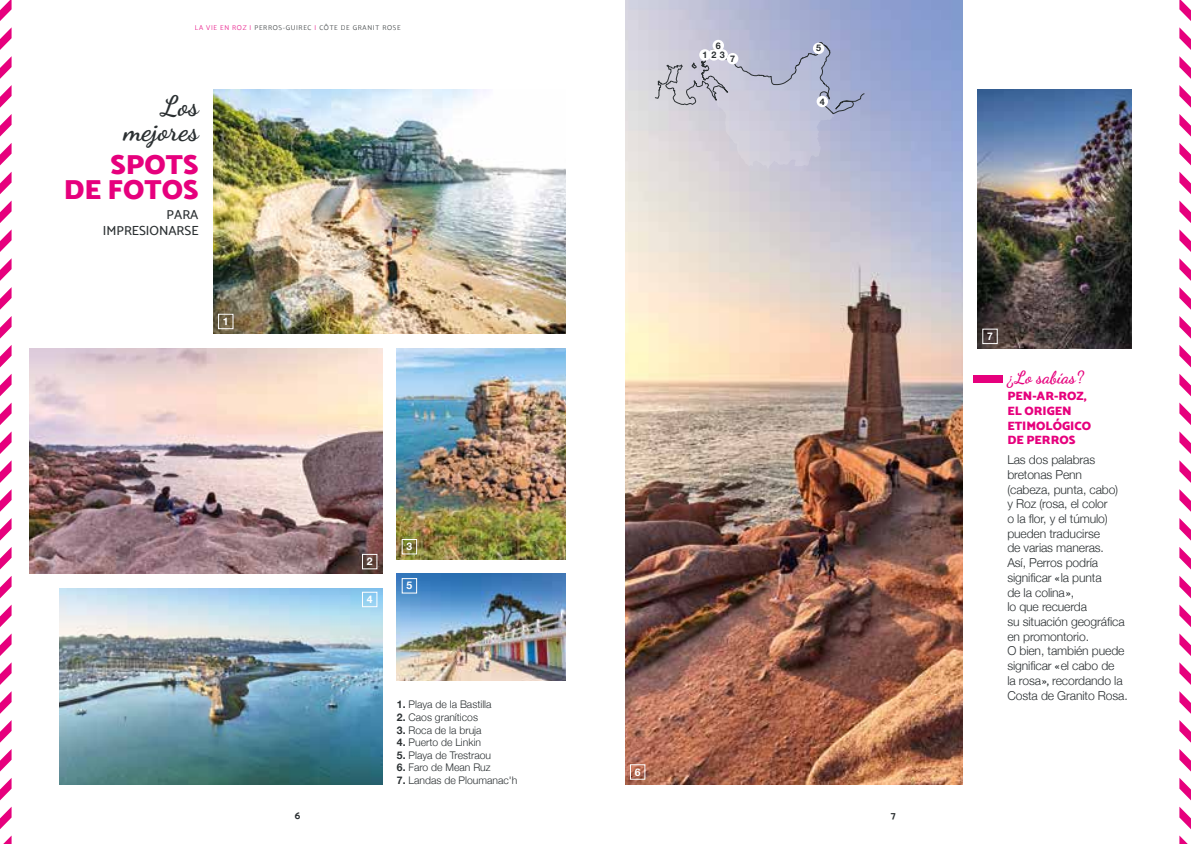
<style>
.page{position:relative;width:1191px;height:844px;background:#fff}
.page>*{position:absolute;margin:0;border:0;box-sizing:border-box;transform-origin:0 0}
.t1{font:28px/24.5px "Mosk Ultra Bold 900";color:#e6007d;text-align:right}
.t2{font:700 28px/24.5px "Dancing Script";color:#2b3032;text-align:right}
.t3{font:700 17.5px "Dancing Script";color:#e6007d}
.t4{font:13.12px/15.8px "Mosk Medium 500";color:#2b3032;text-align:right}
.t5{font:300 12.25px/14.7px "Helvetica Neue";letter-spacing:-.01em;color:#2b3032}
.t6{font:12.25px/14.7px "Mosk Ultra Bold 900";color:#e6007d}
.t7{font:300 10.5px "Helvetica Neue";color:#2b3032}
.t8{font:700 10.5px "Helvetica Neue";color:#fff}
.t9{font:10.5px "Mosk Bold 700";color:#2b3032}
.t10{font:700 9.1px "Helvetica Neue";color:#2b3032}
.t11{font:7px "Mosk Light 300";letter-spacing:.1em;color:#2b3032}
.s1{color:#e6007d}
.s2{font-weight:700}
.s3{font-family:"Mosk Medium 500";font-weight:400}
</style>
<div class="page">
<img style="left:977px;top:89px;width:154px;height:259px">
<img style="left:30px;top:348px;width:352px;height:225px">
<img style="left:397px;top:573px;width:169px;height:107px">
<img style="left:60px;top:588px;width:322px;height:196px">
<img style="left:397px;top:348px;width:169px;height:211px">
<img style="left:213px;top:89px;width:353px;height:245px">
<img style="left:625px;top:0;width:337px;height:784px">
<div style="left:630px;top:764px;width:15px;height:15px;border:1px solid #fff"></div>
<div style="left:402px;top:539px;width:15px;height:15px;border:1px solid #fff"></div>
<div style="left:402px;top:578px;width:15px;height:15px;border:1px solid #fff"></div>
<div style="left:362px;top:554px;width:15px;height:15px;border:1px solid #fff"></div>
<div style="left:982px;top:329px;width:15px;height:15px;border:1px solid #fff"></div>
<div style="left:362px;top:592px;width:15px;height:14px;border:1px solid #fff"></div>
<div style="left:218px;top:314px;width:15px;height:15px;border:1px solid #fff"></div>
<svg style="left:654px;top:42px;width:210px;height:127px;background:#c0c1d3"></svg>
<div style="left:699px;top:49px;width:11px;height:12px;background:#fff;border-radius:50%"></div>
<div style="left:708px;top:49px;width:11px;height:12px;background:#fff;border-radius:50%"></div>
<div style="left:716px;top:49px;width:12px;height:12px;background:#fff;border-radius:50%"></div>
<div style="left:712px;top:40px;width:12px;height:11px;background:#fff;border-radius:50%"></div>
<div style="left:813px;top:43px;width:11px;height:11px;background:#fff;border-radius:50%"></div>
<div style="left:816px;top:96px;width:12px;height:11px;background:#fff;border-radius:50%"></div>
<div style="left:727px;top:53px;width:11px;height:11px;background:#fff;border-radius:50%"></div>
<div style="left:972px;top:375px;width:30px;height:8px;background:#e6007d"></div>
<svg style="left:1179px;top:518px;width:12px;height:22px"></svg>
<svg style="left:1179px;top:604px;width:12px;height:23px"></svg>
<svg style="left:1179px;top:547px;width:12px;height:22px"></svg>
<svg style="left:1179px;top:489px;width:12px;height:22px"></svg>
<svg style="left:1179px;top:460px;width:12px;height:23px"></svg>
<svg style="left:1179px;top:402px;width:12px;height:23px"></svg>
<svg style="left:1179px;top:431px;width:12px;height:23px"></svg>
<svg style="left:1179px;top:576px;width:12px;height:22px"></svg>
<svg style="left:1179px;top:806px;width:12px;height:23px"></svg>
<svg style="left:1179px;top:633px;width:12px;height:23px"></svg>
<svg style="left:1179px;top:749px;width:12px;height:22px"></svg>
<svg style="left:1179px;top:835px;width:8px;height:8px"></svg>
<svg style="left:1179px;top:778px;width:12px;height:22px"></svg>
<svg style="left:1179px;top:720px;width:12px;height:22px"></svg>
<svg style="left:1179px;top:662px;width:12px;height:22px"></svg>
<svg style="left:1179px;top:691px;width:12px;height:22px"></svg>
<svg style="left:1179px;top:374px;width:12px;height:22px"></svg>
<svg style="left:1179px;top:56px;width:12px;height:23px"></svg>
<svg style="left:1179px;top:27px;width:12px;height:23px"></svg>
<svg style="left:1179px;top:85px;width:12px;height:23px"></svg>
<svg style="left:1179px;top:114px;width:12px;height:22px"></svg>
<svg style="left:1179px;top:0;width:12px;height:21px"></svg>
<svg style="left:1179px;top:200px;width:12px;height:23px"></svg>
<svg style="left:1179px;top:258px;width:12px;height:23px"></svg>
<svg style="left:1179px;top:287px;width:12px;height:22px"></svg>
<svg style="left:1179px;top:316px;width:12px;height:22px"></svg>
<svg style="left:1179px;top:229px;width:12px;height:23px"></svg>
<svg style="left:1179px;top:172px;width:12px;height:22px"></svg>
<svg style="left:1179px;top:345px;width:12px;height:22px"></svg>
<svg style="left:1179px;top:143px;width:12px;height:22px"></svg>
<svg style="left:0;top:518px;width:12px;height:22px"></svg>
<svg style="left:0;top:604px;width:12px;height:23px"></svg>
<svg style="left:0;top:547px;width:12px;height:22px"></svg>
<svg style="left:0;top:489px;width:12px;height:22px"></svg>
<svg style="left:0;top:460px;width:12px;height:23px"></svg>
<svg style="left:0;top:402px;width:12px;height:23px"></svg>
<svg style="left:0;top:431px;width:12px;height:23px"></svg>
<svg style="left:0;top:576px;width:12px;height:22px"></svg>
<svg style="left:0;top:806px;width:12px;height:23px"></svg>
<svg style="left:0;top:633px;width:12px;height:23px"></svg>
<svg style="left:0;top:749px;width:12px;height:22px"></svg>
<svg style="left:4px;top:835px;width:8px;height:8px"></svg>
<svg style="left:0;top:778px;width:12px;height:22px"></svg>
<svg style="left:0;top:720px;width:12px;height:22px"></svg>
<svg style="left:0;top:662px;width:12px;height:22px"></svg>
<svg style="left:0;top:691px;width:12px;height:22px"></svg>
<svg style="left:0;top:374px;width:12px;height:22px"></svg>
<svg style="left:0;top:56px;width:12px;height:23px"></svg>
<svg style="left:0;top:27px;width:12px;height:23px"></svg>
<svg style="left:0;top:85px;width:12px;height:23px"></svg>
<svg style="left:0;top:114px;width:12px;height:22px"></svg>
<svg style="left:0;top:0;width:12px;height:21px"></svg>
<svg style="left:0;top:200px;width:12px;height:23px"></svg>
<svg style="left:0;top:258px;width:12px;height:23px"></svg>
<svg style="left:0;top:287px;width:12px;height:22px"></svg>
<svg style="left:0;top:316px;width:12px;height:22px"></svg>
<svg style="left:0;top:229px;width:12px;height:23px"></svg>
<svg style="left:0;top:172px;width:12px;height:22px"></svg>
<svg style="left:0;top:345px;width:12px;height:22px"></svg>
<svg style="left:0;top:143px;width:12px;height:22px"></svg>
<p class="t11" style="left:195px;top:23px;width:207px"><span class="s1">LA VIE EN ROZ I</span> PERROS-GUIREC <span class="s1">I</span> CÔTE DE GRANIT ROSE</p>
<h1 class="t2" style="left:124px;top:93px;width:76px">Los mejores</h1>
<h1 class="t1" style="left:64px;top:152px;width:136px">SPOTS<br>DE FOTOS</h1>
<p class="t4" style="left:103px;top:207px;width:97px">PARA<br>IMPRESIONARSE</p>
<p class="t8" style="left:223px;top:313px;width:7px">1</p>
<p class="t8" style="left:367px;top:553px;width:7px">2</p>
<p class="t8" style="left:367px;top:591px;width:7px">4</p>
<p class="t8" style="left:406px;top:538px;width:7px">3</p>
<p class="t8" style="left:406px;top:577px;width:7px">5</p>
<p class="t7" style="left:397px;top:696px;width:96px"><span class="s2">1.</span> Playa de la Bastilla</p>
<p class="t7" style="left:397px;top:708px;width:83px"><span class="s2">2.</span> Caos graníticos</p>
<p class="t7" style="left:397px;top:721px;width:86px"><span class="s2">3.</span> Roca de la bruja</p>
<p class="t7" style="left:397px;top:733px;width:86px"><span class="s2">4.</span> Puerto de Linkin</p>
<p class="t7" style="left:397px;top:746px;width:96px"><span class="s2">5.</span> Playa de Trestraou</p>
<p class="t7" style="left:397px;top:759px;width:95px"><span class="s2">6.</span> Faro de Mean Ruz</p>
<p class="t7" style="left:397px;top:771px;width:122px"><span class="s2">7.</span> Landas de Ploumanac'h</p>
<p class="t10" style="left:716px;top:38px;width:6px">6</p>
<p class="t10" style="left:816px;top:41px;width:6px">5</p>
<p class="t10" style="left:702px;top:47px;width:24px">123</p>
<p class="t10" style="left:730px;top:51px;width:6px">7</p>
<p class="t10" style="left:820px;top:94px;width:6px">4</p>
<p class="t8" style="left:635px;top:763px;width:7px">6</p>
<p class="t9" style="left:295px;top:809px;width:7px">6</p>
<p class="t9" style="left:890px;top:809px;width:6px">7</p>
<p class="t8" style="left:987px;top:328px;width:7px">7</p>
<h2 class="t3" style="left:1007px;top:366px;width:78px">¿Lo sabías?</h2>
<p class="t6" style="left:1007px;top:388px;width:85px">PEN-AR-ROZ,<br>EL ORIGEN<br>ETIMOLÓGICO<br>DE PERROS</p>
<p class="t5" style="left:1007px;top:451px;width:122px">Las dos palabras bretonas Penn (cabeza, punta, cabo)<br>y Roz (rosa, el color<br>o la flor, y el túmulo) pueden traducirse<br>de varias maneras.<br>Así, Perros podría significar <span class="s3">«</span>la punta<br>de la colina<span class="s3">»</span>,<br>lo que recuerda<br>su situación geográfica en promontorio.<br>O bien, también puede significar <span class="s3">«</span>el cabo de<br>la rosa<span class="s3">»,</span> recordando la<br>Costa de Granito Rosa.</p>
</div>
